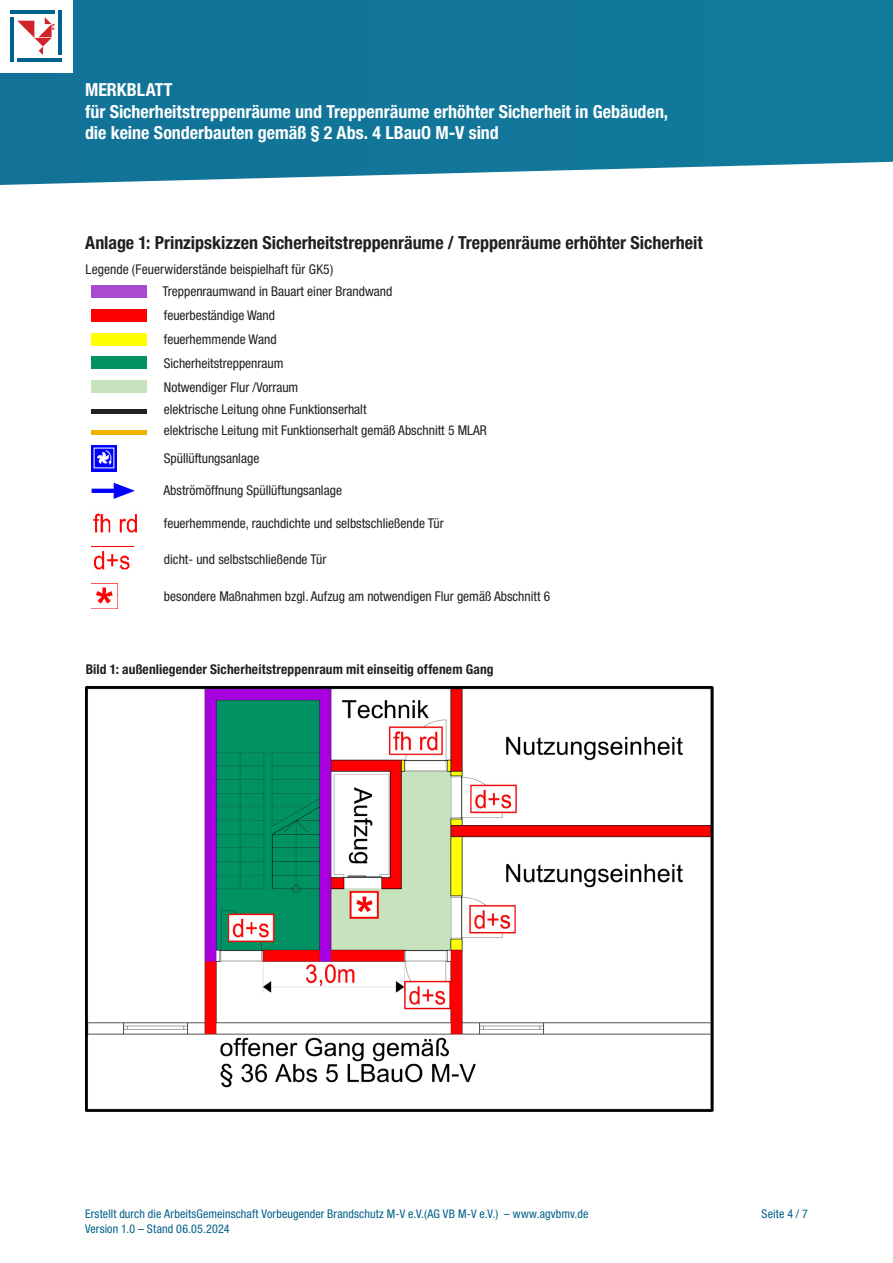
<style>
.page{position:relative;width:893px;height:1263px;background:#fff}
.page>*{position:absolute;margin:0;border:0;box-sizing:border-box;transform-origin:0 0}
.t1{font:700 condensed 18px/21.6px "Helvetica Neue LT Std";color:#fff}
.t2{font:700 condensed 18px "Helvetica Neue LT Std";color:#231f20}
.t3{font:condensed 13.5px/23.5px "Helvetica Neue LT Std";color:#231f20}
.t4{font:700 condensed 13.5px "Helvetica Neue LT Std";letter-spacing:.01em;color:#231f20}
.t5{font:condensed 12px/14.4px "Helvetica Neue LT Std";letter-spacing:.01em;color:#00608a}
</style>
<div class="page">
<div style="left:0;top:0;width:893px;height:185px;background:#11779a"></div>
<div style="left:0;top:0;width:72px;height:72px;background:#fff"></div>
<svg style="left:17px;top:17px;width:38px;height:38px"></svg>
<hr style="left:10px;top:17px;width:4px;height:45px;background:#00628f">
<hr style="left:59px;top:10px;width:3px;height:45px;background:#00628f">
<hr style="left:10px;top:10px;width:45px;height:4px;background:#00628f">
<hr style="left:17px;top:59px;width:45px;height:3px;background:#00628f">
<div style="left:91px;top:285px;width:55px;height:13px;background:#a84bd0"></div>
<div style="left:91px;top:309px;width:55px;height:13px;background:#fe0000"></div>
<div style="left:91px;top:333px;width:55px;height:12px;background:#ff0"></div>
<div style="left:91px;top:357px;width:55px;height:12px;background:#009263"></div>
<div style="left:91px;top:380px;width:55px;height:13px;background:#c7e3bd"></div>
<hr style="left:91px;top:410px;width:55px;height:4px;background:#231f20">
<hr style="left:91px;top:430px;width:55px;height:4px;background:#edb500">
<img style="left:91px;top:446px;width:26px;height:25px">
<img style="left:91px;top:482px;width:44px;height:17px">
<img style="left:93px;top:513px;width:44px;height:20px">
<img style="left:94px;top:551px;width:36px;height:19px">
<img style="left:91px;top:583px;width:26px;height:26px">
<img style="left:85px;top:686px;width:628px;height:426px">
<h1 class="t1" style="left:85px;top:79px;width:585px">MERKBLATT<br>für Sicherheitstreppenräume und Treppenräume erhöhter Sicherheit in Gebäuden, die keine Sonderbauten gemäß § 2 Abs. 4 LBauO M-V sind</h1>
<h1 class="t2" style="left:85px;top:232px;width:619px">Anlage 1: Prinzipskizzen Sicherheitstreppenräume / Treppenräume erhöhter Sicherheit</h1>
<p class="t3" style="left:163px;top:257px;width:231px;text-indent:-77px">Legende (Feuerwiderstände beispielhaft für GK5)<br>Treppenraumwand in Bauart einer Brandwand feuerbeständige Wand<br>feuerhemmende Wand<br>Sicherheitstreppenraum<br>Notwendiger Flur /Vorraum</p>
<p class="t3" style="left:164px;top:399px;width:325px;line-height:20.7px">elektrische Leitung ohne Funktionserhalt<br>elektrische Leitung mit Funktionserhalt gemäß Abschnitt 5 MLAR</p>
<p class="t3" style="left:164px;top:446px;width:97px">Spüllüftungsanlage</p>
<p class="t3" style="left:164px;top:479px;width:180px">Abströmöffnung Spüllüftungsanlage</p>
<p class="t3" style="left:164px;top:511px;width:281px">feuerhemmende, rauchdichte und selbstschließende Tür</p>
<p class="t3" style="left:164px;top:548px;width:164px">dicht- und selbstschließende Tür</p>
<p class="t3" style="left:164px;top:584px;width:388px">besondere Maßnahmen bzgl. Aufzug am notwendigen Flur gemäß Abschnitt 6</p>
<p class="t4" style="left:86px;top:661px;width:409px">Bild 1: außenliegender Sicherheitstreppenraum mit einseitig offenem Gang</p>
<p class="t5" style="left:85px;top:1207px;width:505px">Erstellt durch die ArbeitsGemeinschaft Vorbeugender Brandschutz M-V e.V.(AG VB M-V e.V.) – www.agvbmv.de<br>Version 1.0 – Stand 06.05.2024</p>
<p class="t5" style="left:762px;top:1207px;width:48px">Seite 4 / 7</p>
</div>
